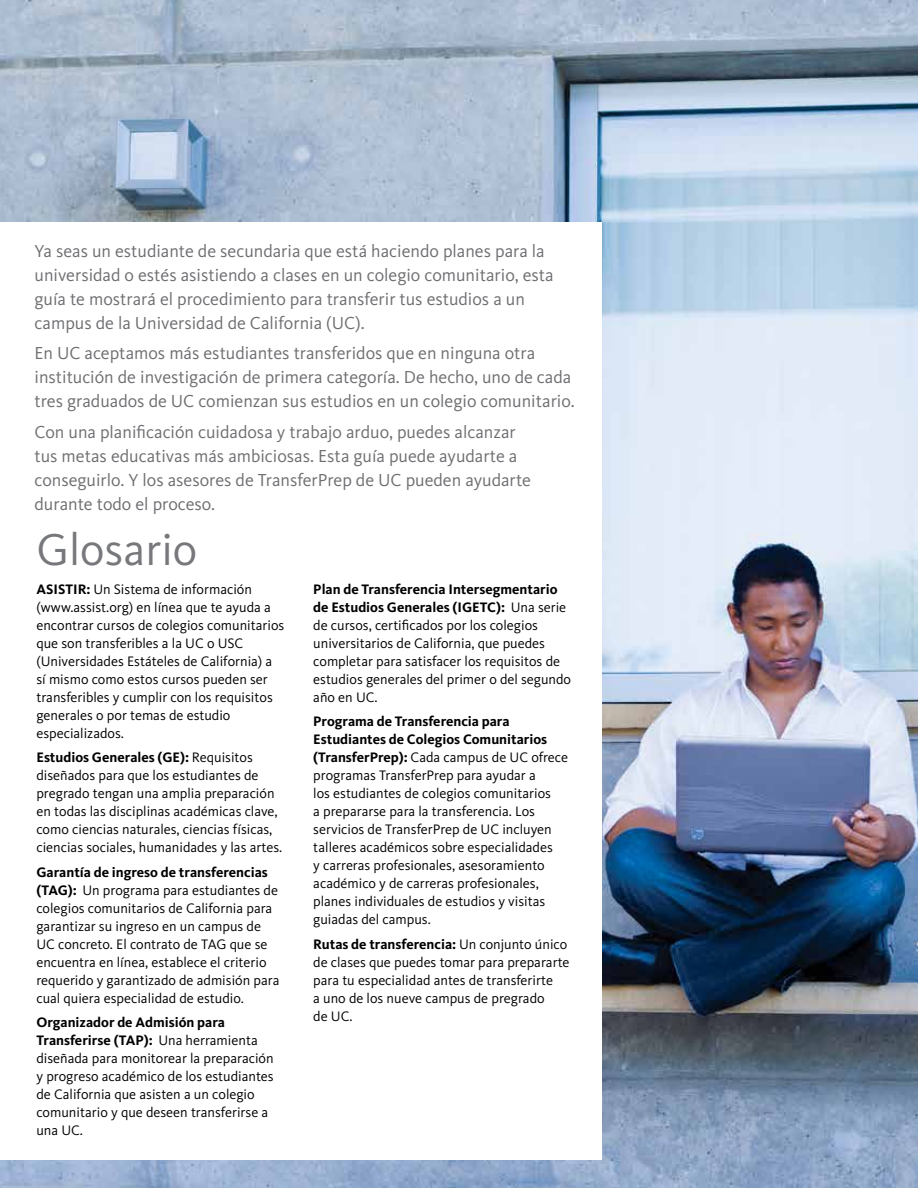
<style>
.page{position:relative;width:918px;height:1188px;background:#fff}
.page>*{position:absolute;margin:0;border:0;box-sizing:border-box;transform-origin:0 0}
.t1{font:46.2px "Kievit OT";color:#77787b}
.t2{font:18px/24px "Kievit OT";color:#6d6e71}
.t3{font:14.25px/18px "Kievit OT";color:#000}
.s1{font-weight:700}
</style>
<div class="page">
<img style="left:0;top:0;width:918px;height:1188px">
<div style="left:0;top:222px;width:602px;height:938px;background:#fff"></div>
<p class="t2" style="left:35px;top:239px;width:521px">Ya seas un estudiante de secundaria que está haciendo planes para la universidad o estés asistiendo a clases en un colegio comunitario, esta guía te mostrará el procedimiento para transferir tus estudios a un campus de la Universidad de California (UC).</p>
<p class="t2" style="left:35px;top:341px;width:542px">En UC aceptamos más estudiantes transferidos que en ninguna otra institución de investigación de primera categoría. De hecho, uno de cada tres graduados de UC comienzan sus estudios en un colegio comunitario.</p>
<p class="t2" style="left:35px;top:420px;width:498px">Con una planificación cuidadosa y trabajo arduo, puedes alcanzar tus metas educativas más ambiciosas. Esta guía puede ayudarte a conseguirlo. Y los asesores de TransferPrep de UC pueden ayudarte durante todo el proceso.</p>
<h1 class="t1" style="left:36px;top:524px;width:162px">Glosario</h1>
<p class="t3" style="left:36px;top:580px;width:249px"><span class="s1">ASISTIR:</span> Un Sistema de información (www.assist.org) en línea que te ayuda a encontrar cursos de colegios comunitarios que son transferibles a la UC o USC (Universidades Estáteles de California) a sí mismo como estos cursos pueden ser transferibles y cumplir con los requisitos generales o por temas de estudio especializados.</p>
<p class="t3" style="left:36px;top:749px;width:247px"><span class="s1">Estudios Generales (GE):</span> Requisitos diseñados para que los estudiantes de pregrado tengan una amplia preparación en todas las disciplinas académicas clave, como ciencias naturales, ciencias físicas, ciencias sociales, humanidades y las artes.</p>
<p class="t3" style="left:36px;top:863px;width:245px"><span class="s1">Garantía de ingreso de transferencias (TAG):</span> Un programa para estudiantes de colegios comunitarios de California para garantizar su ingreso en un campus de UC concreto. El contrato de TAG que se encuentra en línea, establece el criterio requerido y garantizado de admisión para cual quiera especialidad de estudio.</p>
<p class="t3" style="left:36px;top:1014px;width:239px"><span class="s1">Organizador de Admisión para Transferirse (TAP):</span> Una herramienta diseñada para monitorear la preparación y progreso académico de los estudiantes de California que asisten a un colegio comunitario y que deseen transferirse a una UC.</p>
<p class="t3" style="left:313px;top:580px;width:259px"><span class="s1">Plan de Transferencia Intersegmentario de Estudios Generales (IGETC):</span> Una serie de cursos, certificados por los colegios universitarios de California, que puedes completar para satisfacer los requisitos de estudios generales del primer o del segundo año en UC.</p>
<p class="t3" style="left:313px;top:713px;width:256px"><span class="s1">Programa de Transferencia para Estudiantes de Colegios Comunitarios (TransferPrep):</span> Cada campus de UC ofrece programas TransferPrep para ayudar a<br>los estudiantes de colegios comunitarios<br>a prepararse para la transferencia. Los servicios de TransferPrep de UC incluyen talleres académicos sobre especialidades<br>y carreras profesionales, asesoramiento académico y de carreras profesionales, planes individuales de estudios y visitas guiadas del campus.</p>
<p class="t3" style="left:313px;top:935px;width:258px"><span class="s1">Rutas de transferencia:</span> Un conjunto único de clases que puedes tomar para prepararte para tu especialidad antes de transferirte<br>a uno de los nueve campus de pregrado<br>de UC.</p>
</div>
